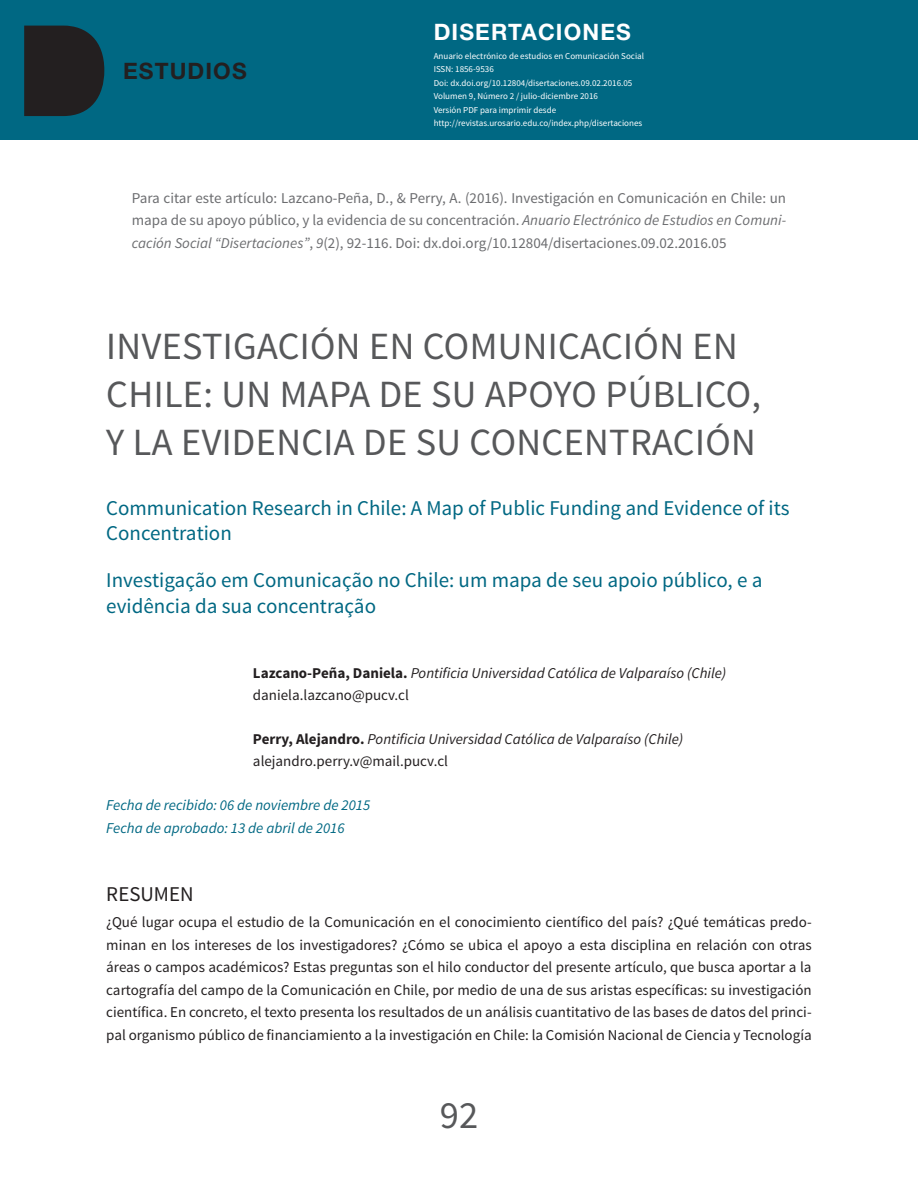
<style>
.page{position:relative;width:918px;height:1188px;background:#fff}
.page>*{position:absolute;margin:0;border:0;box-sizing:border-box;transform-origin:0 0}
.t1{font:38.4px/48px "Source Sans Pro";letter-spacing:.01em;color:#57585a}
.None-2{font:700 22.65px "Helvetica Neue LT Std";letter-spacing:.05em;color:#fff}
.t2{font:700 22.65px "Helvetica Neue LT Std";letter-spacing:.05em;color:#231f20}
.Tit_art_port{font:21px/25.5px "Source Sans Pro";color:#006883}
.tit_art_ingles{font:21px/25.5px "Source Sans Pro";color:#006883}
.Tit_Resumen{font:21px "Source Sans Pro";color:#231f20}
.p1{font:15px/22.5px "Source Sans Pro";color:#231f20;text-align:justify}
.Cita_inicial{font:15px/22.5px "Source Sans Pro";color:#6c6d70;text-align:justify}
.autor{font:italic 15px "Source Sans Pro";color:#231f20}
.fecha_recibido{font:italic 15px "Source Sans Pro";color:#006883}
.Autor_correo{font:15px "Source Sans Pro";color:#231f20}
.t3{font:9px/13.5px "Source Sans Pro";color:#fff}
.s1{font-style:italic}
.s2{font-weight:700;font-style:normal}
</style>
<div class="page">
<div style="left:0;top:0;width:918px;height:139px;background:#006883"></div>
<svg style="left:24px;top:26px;width:80px;height:90px;background:#1f2529"></svg>
<h2 class="t2" style="left:123px;top:57px;width:125px">ESTUDIOS</h2>
<h2 class="None-2" style="left:434px;top:18px;width:199px">DISERTACIONES</h2>
<p class="t3" style="left:434px;top:49px;width:212px">Anuario electrónico de estudios en Comunicación Social ISSN: 1856-9536<br>Doi: dx.doi.org/10.12804/disertaciones.09.02.2016.05<br>Volumen 9, Número 2 / julio-diciembre 2016<br>Versión PDF para imprimir desde http://revistas.urosario.edu.co/index.php/disertaciones</p>
<p class="Cita_inicial" style="left:132px;top:187px;width:656px">Para citar este artículo: Lazcano-Peña, D., &amp; Perry, A. (2016). Investigación en Comunicación en Chile: un mapa de su apoyo público, y la evidencia de su concentración. <span class="s1">Anuario Electrónico de Estudios en Comuni&shy;cación Social “Disertaciones”</span>, <span class="s1">9</span>(2), 92-116. Doi: dx.doi.org/10.12804/disertaciones.09.02.2016.05</p>
<p class="t1" style="left:106px;top:323px;width:656px">INVESTIGACIÓN EN COMUNICACIÓN EN<br>CHILE: UN MAPA DE SU APOYO PÚBLICO,<br>Y LA EVIDENCIA DE SU CONCENTRACIÓN</p>
<p class="tit_art_ingles" style="left:106px;top:496px;width:685px">Communication Research in Chile: A Map of Public Funding and Evidence of its<br>Concentration</p>
<p class="Tit_art_port" style="left:106px;top:568px;width:658px">Investigação em Comunicação no Chile: um mapa de seu apoio público, e a evidência da sua concentração</p>
<p class="autor" style="left:253px;top:663px;width:475px"><span class="s2">Lazcano-Peña, Daniela.</span> Pontificia Universidad Católica de Valparaíso (Chile)</p>
<p class="Autor_correo" style="left:253px;top:686px;width:157px">daniela.lazcano@pucv.cl</p>
<p class="autor" style="left:253px;top:730px;width:432px"><span class="s2">Perry, Alejandro.</span> Pontificia Universidad Católica de Valparaíso (Chile)</p>
<p class="Autor_correo" style="left:253px;top:752px;width:197px">alejandro.perry.v@mail.pucv.cl</p>
<p class="fecha_recibido" style="left:106px;top:796px;width:265px">Fecha de recibido: 06 de noviembre de 2015</p>
<p class="fecha_recibido" style="left:106px;top:818px;width:240px">Fecha de aprobado: 13 de abril de 2016</p>
<p class="Tit_Resumen" style="left:106px;top:881px;width:89px">RESUMEN</p>
<p class="p1" style="left:106px;top:911px;width:707px">¿Qué lugar ocupa el estudio de la Comunicación en el conocimiento científico del país? ¿Qué temáticas predo&shy;minan en los intereses de los investigadores? ¿Cómo se ubica el apoyo a esta disciplina en relación con otras áreas o campos académicos? Estas preguntas son el hilo conductor del presente artículo, que busca aportar a la cartografía del campo de la Comunicación en Chile, por medio de una de sus aristas específicas: su investigación científica. En concreto, el texto presenta los resultados de un análisis cuantitativo de las bases de datos del princi&shy;pal organismo público de financiamiento a la investigación en Chile: la Comisión Nacional de Ciencia y Tecnología</p>
<p class="t1" style="left:440px;top:1092px;width:40px">92</p>
</div>
